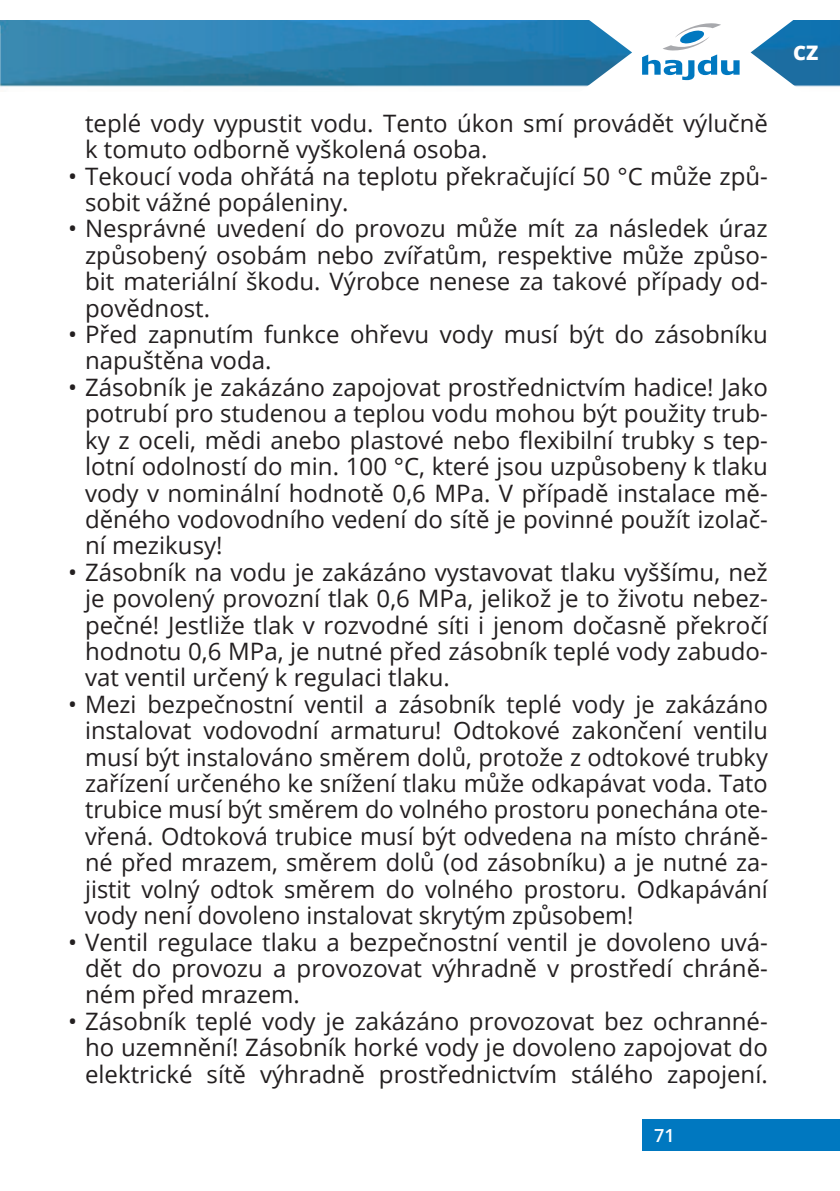
<style>
.page{position:relative;width:840px;height:1191px;background:#fff}
.page>*{position:absolute;margin:0;border:0;box-sizing:border-box;transform-origin:0 0}
.t1{font:24px/26.4px "Open Sans";color:#231f20;text-align:justify}
.t2{font:800 20px "Open Sans";color:#fff}
.t3{font:600 18px "Open Sans";color:#fff}
</style>
<div class="page">
<img style="left:0;top:20px;width:839px;height:67px">
<div style="left:642px;top:1119px;width:197px;height:32px;background:#0078c0"></div>
<svg style="left:560px;top:20px;width:261px;height:67px"></svg>
<p class="t1" style="left:85px;top:109px;width:684px">teplé vody vypustit vodu. Tento úkon smí provádět výlučně k tomuto odborně vyškolená osoba.</p>
<p class="t1" style="left:85px;top:162px;width:684px;text-indent:-17px">• Tekoucí voda ohřátá na teplotu překračující 50 °C může způ&shy;sobit vážné popáleniny.</p>
<p class="t1" style="left:85px;top:215px;width:684px;text-indent:-17px">• Nesprávné uvedení do provozu může mít za následek úraz způsobený osobám nebo zvířatům, respektive může způso&shy;bit materiální škodu. Výrobce nenese za takové případy od&shy;povědnost.</p>
<p class="t1" style="left:85px;top:320px;width:684px;text-indent:-17px">• Před zapnutím funkce ohřevu vody musí být do zásobníku napuštěna voda.</p>
<p class="t1" style="left:85px;top:373px;width:684px;text-indent:-17px">• Zásobník je zakázáno zapojovat prostřednictvím hadice! Jako potrubí pro studenou a teplou vodu mohou být použity trub&shy;ky z oceli, mědi anebo plastové nebo flexibilní trubky s tep&shy;lotní odolností do min. 100 °C, které jsou uzpůsobeny k tlaku vody v nominální hodnotě 0,6 MPa. V případě instalace mě&shy;děného vodovodního vedení do sítě je povinné použít izolač&shy;ní mezikusy!</p>
<p class="t1" style="left:85px;top:558px;width:684px;text-indent:-17px">• Zásobník na vodu je zakázáno vystavovat tlaku vyššímu, než je povolený provozní tlak 0,6 MPa, jelikož je to životu nebez&shy;pečné! Jestliže tlak v rozvodné síti i jenom dočasně překročí hodnotu 0,6 MPa, je nutné před zásobník teplé vody zabudo&shy;vat ventil určený k regulaci tlaku.</p>
<p class="t1" style="left:85px;top:690px;width:684px;text-indent:-17px">• Mezi bezpečnostní ventil a zásobník teplé vody je zakázáno instalovat vodovodní armaturu! Odtokové zakončení ventilu musí být instalováno směrem dolů, protože z odtokové trubky zařízení určeného ke snížení tlaku může odkapávat voda. Tato trubice musí být směrem do volného prostoru ponechána ote&shy;vřená. Odtoková trubice musí být odvedena na místo chráně&shy;né před mrazem, směrem dolů (od zásobníku) a je nutné za&shy;jistit volný odtok směrem do volného prostoru. Odkapávání vody není dovoleno instalovat skrytým způsobem!</p>
<p class="t1" style="left:85px;top:928px;width:684px;text-indent:-17px">• Ventil regulace tlaku a bezpečnostní ventil je dovoleno uvá&shy;dět do provozu a provozovat výhradně v prostředí chráně&shy;ném před mrazem.</p>
<p class="t1" style="left:85px;top:1007px;width:684px;text-indent:-17px">• Zásobník teplé vody je zakázáno provozovat bez ochranné&shy;ho uzemnění! Zásobník horké vody je dovoleno zapojovat do elektrické sítě výhradně prostřednictvím stálého zapojení.</p>
<p class="t3" style="left:653px;top:1123px;width:22px">371</p>
<p class="t2" style="left:792px;top:38px;width:27px">CZ</p>
</div>
